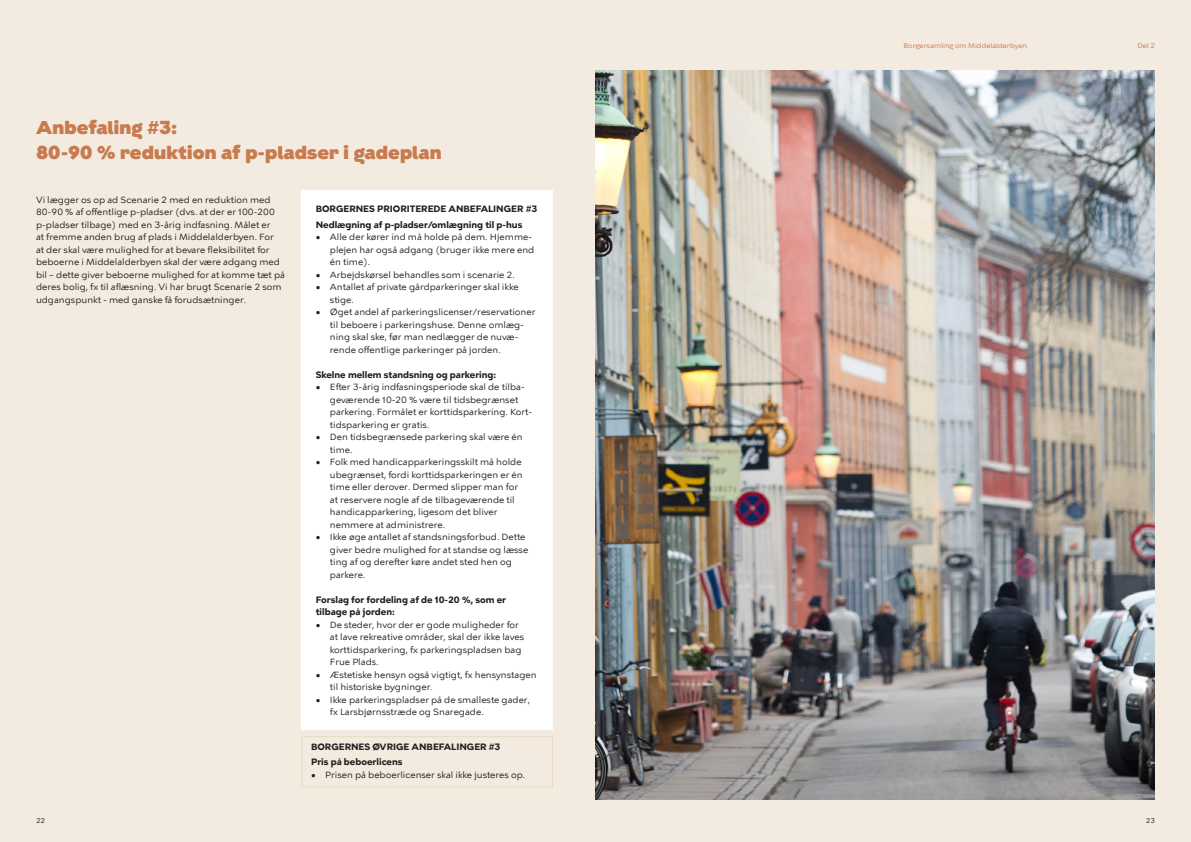
<style>
.page{position:relative;width:1191px;height:842px;background:#f3ebdf}
.page>*{position:absolute;margin:0;border:0;box-sizing:border-box;transform-origin:0 0}
.t1{font:900 18.7px/25px "KBH";letter-spacing:.005em;color:#c97b50}
.t2{font:9px/12.5px "KBH Tekst";color:#231f20}
.t3{font:700 9px/15.5px "KBH Tekst";color:#231f20}
.t4{font:7px "KBH";color:#c97b50}
.t5{font:7px "KBH";color:#231f20}
</style>
<div class="page">
<div style="left:301px;top:190px;width:252px;height:539px;background:#fff"></div>
<div style="left:301px;top:736px;width:252px;height:51px;border:1px solid #e7dac5"></div>
<img style="left:595px;top:71px;width:560px;height:728px">
<h1 class="t1" style="left:36px;top:117px;width:407px">Anbefaling #3:<br>80-90 % reduktion af p-pladser i gadeplan</h1>
<p class="t2" style="left:36px;top:194px;width:250px">Vi lægger os op ad Scenarie 2 med en reduktion med 80-90 % af offentlige p-pladser (dvs. at der er 100-200 p-pladser tilbage) med en 3-årig indfasning. Målet er<br>at fremme anden brug af plads i Middelalderbyen. For<br>at der skal være mulighed for at bevare fleksibilitet for beboerne i Middelalderbyen skal der være adgang med bil – dette giver beboerne mulighed for at komme tæt på deres bolig, fx til aflæsning. Vi har brugt Scenarie 2 som udgangspunkt - med ganske få forudsætninger.</p>
<p class="t3" style="left:316px;top:202px;width:223px">BORGERNES PRIORITEREDE ANBEFALINGER #3<br>Nedlægning af p-pladser/omlægning til p-hus</p>
<p class="t2" style="left:330px;top:231px;width:206px;text-indent:-14px">• Alle der kører ind må holde på dem. Hjemme&shy;plejen har også adgang (bruger ikke mere end én time).</p>
<p class="t2" style="left:316px;top:269px;width:201px">• Arbejdskørsel behandles som i scenarie 2.</p>
<p class="t2" style="left:330px;top:281px;width:190px;text-indent:-14px">• Antallet af private gårdparkeringer skal ikke stige.</p>
<p class="t2" style="left:330px;top:306px;width:207px;text-indent:-14px">• Øget andel af parkeringslicenser/reservationer til beboere i parkeringshuse. Denne omlæg&shy;ning skal ske, før man nedlægger de nuvæ&shy;rende offentlige parkeringer på jorden.</p>
<p class="t3" style="left:316px;top:368px;width:182px">Skelne mellem standsning og parkering:</p>
<p class="t2" style="left:330px;top:381px;width:204px;text-indent:-14px">• Efter 3-årig indfasningsperiode skal de tilba&shy;geværende 10-20 % være til tidsbegrænset parkering. Formålet er korttidsparkering. Kort&shy;tidsparkering er gratis.</p>
<p class="t2" style="left:330px;top:431px;width:194px;text-indent:-14px">• Den tidsbegrænsede parkering skal være én time.</p>
<p class="t2" style="left:330px;top:456px;width:194px;text-indent:-14px">• Folk med handicapparkeringsskilt må holde ubegrænset, fordi korttidsparkeringen er én time eller derover. Dermed slipper man for at reservere nogle af de tilbageværende til handicapparkering, ligesom det bliver nemmere at administrere.</p>
<p class="t2" style="left:330px;top:531px;width:200px;text-indent:-14px">• Ikke øge antallet af standsningsforbud. Dette giver bedre mulighed for at standse og læsse ting af og derefter køre andet sted hen og parkere.</p>
<p class="t3" style="left:316px;top:594px;width:192px;line-height:12.5px">Forslag for fordeling af de 10-20 %, som er tilbage på jorden:</p>
<p class="t2" style="left:330px;top:619px;width:196px;text-indent:-14px">• De steder, hvor der er gode muligheder for at lave rekreative områder, skal der ikke laves korttidsparkering, fx parkeringspladsen bag Frue Plads.</p>
<p class="t2" style="left:330px;top:669px;width:208px;text-indent:-14px">• Æstetiske hensyn også vigtigt, fx hensynstagen til historiske bygninger.</p>
<p class="t2" style="left:330px;top:694px;width:201px;text-indent:-14px">• Ikke parkeringspladser på de smalleste gader, fx Larsbjørnsstræde og Snaregade.</p>
<p class="t3" style="left:311px;top:740px;width:191px">BORGERNES ØVRIGE ANBEFALINGER #3<br>Pris på beboerlicens</p>
<p class="t2" style="left:311px;top:769px;width:216px">• Prisen på beboerlicenser skal ikke justeres op.</p>
<p class="t4" style="left:903px;top:43px;width:125px">Borgersamling om Middelalderbyen</p>
<p class="t4" style="left:1137px;top:43px;width:19px">Del 2</p>
<p class="t5" style="left:36px;top:818px;width:11px">22</p>
<p class="t5" style="left:1146px;top:818px;width:11px">23</p>
</div>
